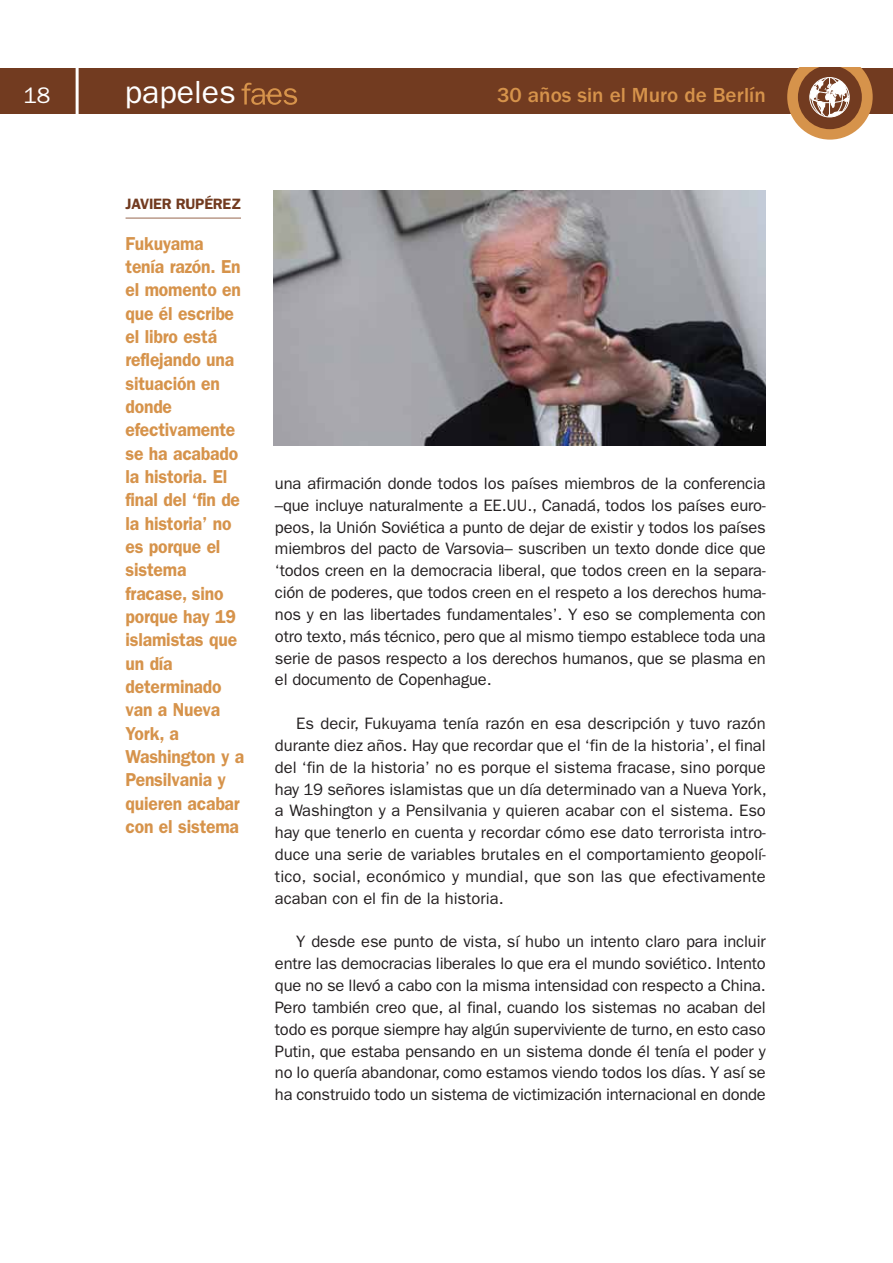
<style>
.page{position:relative;width:893px;height:1263px;background:#fff}
.page>*{position:absolute;margin:0;border:0;box-sizing:border-box;transform-origin:0 0}
.t1{font:32.1px "Franklin Gothic";color:#fff}
.t2{font:22.65px "Franklin Gothic";color:#fff}
.t3{font:500 21.15px "Franklin Gothic";color:#d6934b}
.t4{font:600 18.75px/23.4px "Franklin Gothic";letter-spacing:-.01em;color:#d6934b;scale:.93 1}
.t5{font:16.5px/21.9px "Franklin Gothic";letter-spacing:-.01em;color:#231f20;text-align:justify}
.t6{font:600 15px "Franklin Gothic";letter-spacing:-.015em;color:#723b20}
</style>
<div class="page">
<div style="left:0;top:68px;width:893px;height:46px;background:#723b20"></div>
<svg style="left:241px;top:83px;width:56px;height:22px"></svg>
<svg style="left:787px;top:68px;width:86px;height:72px"></svg>
<div style="left:809px;top:77px;width:40px;height:40px;border:1px solid #fff;border-radius:50%"></div>
<hr style="left:76px;top:68px;width:3px;height:48px;background:#fff">
<hr style="left:126px;top:218px;width:115px;height:1px;background:#98674f">
<img style="left:274px;top:191px;width:492px;height:254px">
<h2 class="t2" style="left:23px;top:87px;width:29px">18</h2>
<h1 class="t1" style="left:125px;top:81px;width:113px">papeles</h1>
<p class="t3" style="left:497px;top:88px;width:270px">30 años sin el Muro de Berlín</p>
<p class="t6" style="left:126px;top:199px;width:117px">JAVIER RUPÉREZ</p>
<p class="t4" style="left:126px;top:233px;width:129px">Fukuyama tenía razón. En el momento en que él escribe el libro está reflejando una situación en donde efectivamente se ha acabado la historia. El final del ‘fin de la historia’ no es porque el sistema fracase, sino porque hay 19 islamistas que un día determinado van a Nueva<br>York, a<br>Washington y a<br>Pensilvania y quieren acabar con el sistema</p>
<p class="t5" style="left:275px;top:474px;width:492px">una afirmación donde todos los países miembros de la conferencia –que incluye naturalmente a EE.UU., Canadá, todos los países euro&shy;peos, la Unión Soviética a punto de dejar de existir y todos los países miembros del pacto de Varsovia– suscriben un texto donde dice que ‘todos creen en la democracia liberal, que todos creen en la separa&shy;ción de poderes, que todos creen en el respeto a los derechos huma&shy;nos y en las libertades fundamentales’. Y eso se complementa con otro texto, más técnico, pero que al mismo tiempo establece toda una serie de pasos respecto a los derechos humanos, que se plasma en el documento de Copenhague.</p>
<p class="t5" style="left:275px;top:714px;width:493px;text-indent:21px">Es decir, Fukuyama tenía razón en esa descripción y tuvo razón durante diez años. Hay que recordar que el ‘fin de la historia’, el final del ‘fin de la historia’ no es porque el sistema fracase, sino porque hay 19 señores islamistas que un día determinado van a Nueva York, a Washington y a Pensilvania y quieren acabar con el sistema. Eso hay que tenerlo en cuenta y recordar cómo ese dato terrorista intro&shy;duce una serie de variables brutales en el comportamiento geopolí&shy;tico, social, económico y mundial, que son las que efectivamente acaban con el fin de la historia.</p>
<p class="t5" style="left:275px;top:932px;width:492px;text-indent:21px">Y desde ese punto de vista, sí hubo un intento claro para incluir entre las democracias liberales lo que era el mundo soviético. Intento que no se llevó a cabo con la misma intensidad con respecto a China.<br>Pero también creo que, al final, cuando los sistemas no acaban del todo es porque siempre hay algún superviviente de turno, en esto caso Putin, que estaba pensando en un sistema donde él tenía el poder y no lo quería abandonar, como estamos viendo todos los días. Y así se ha construido todo un sistema de victimización internacional en donde</p>
</div>
